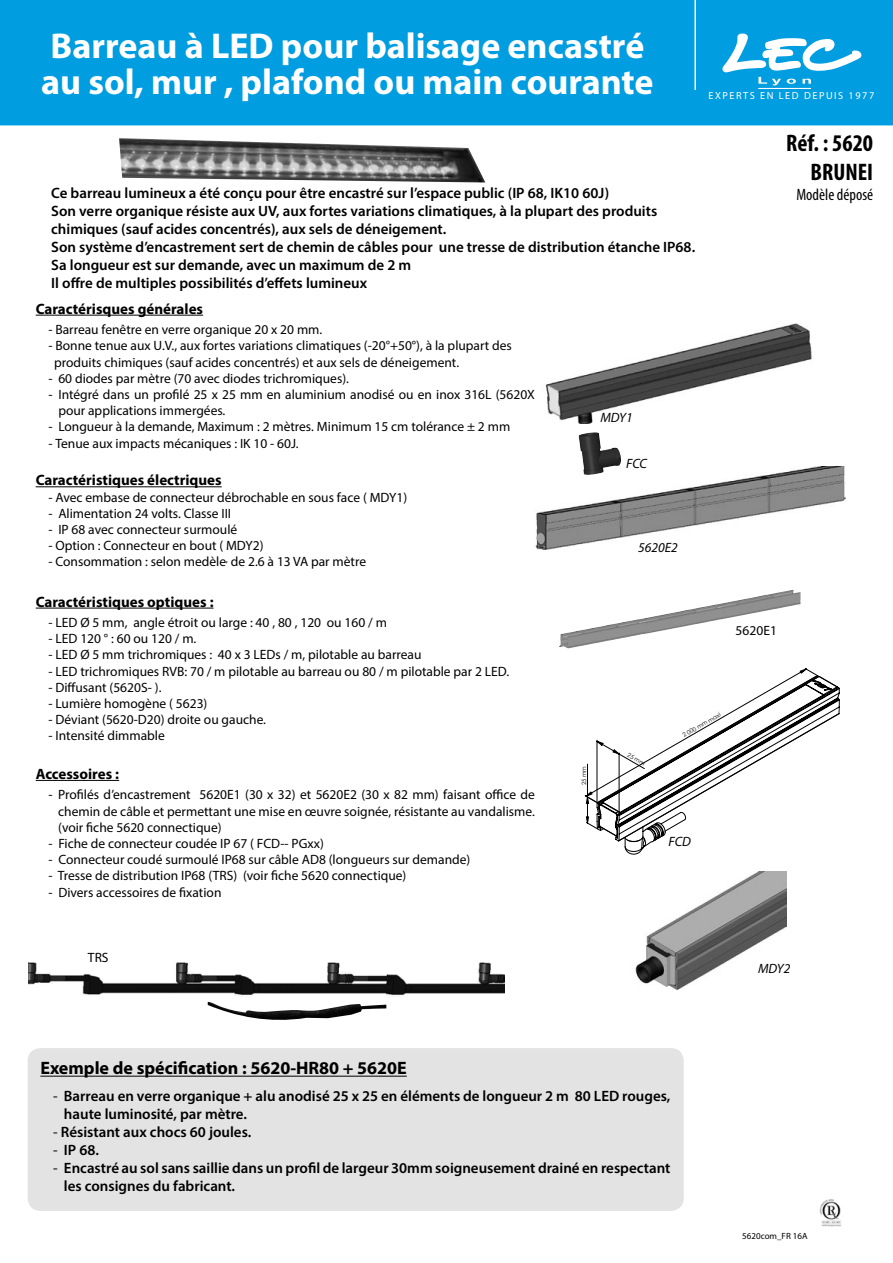
<style>
.page{position:relative;width:893px;height:1263px;background:#fff}
.page>*{position:absolute;margin:0;border:0;box-sizing:border-box;transform-origin:0 0}
.t1{font:700 36px/36px "Myriad Pro";color:#fff}
.t2{font:700 condensed 24px/28.8px "Myriad Pro";color:#000;text-align:right}
.t3{font:700 18px "Myriad Pro";color:#000}
.t4{font:condensed 16.5px "Myriad Pro";color:#000}
.t5{font:600 15px/18px "Myriad Pro";color:#000}
.t6{font:700 15px "Myriad Pro";color:#000}
.t7{font:13.5px/16.2px "Myriad Pro";color:#000}
.t8{font:italic 13.5px "Myriad Pro";color:#000}
.t9{font:10.35px "Eurostile";letter-spacing:.15em;color:#fff}
.t10{font:9px "Myriad Pro";color:#000}
.t11{font:5.85px "Century Gothic";color:#000}
.s1{font-weight:400}
</style>
<div class="page">
<div style="left:1px;top:1px;width:891px;height:124px;background:#009de0"></div>
<div style="left:0;top:0;width:893px;height:125px;border:2px solid #009de0"></div>
<svg style="left:722px;top:34px;width:140px;height:51px"></svg>
<hr style="left:758px;top:88px;width:53px;height:1px;background:#fff">
<hr style="left:694px;top:0;width:2px;height:90px;background:#fff">
<img style="left:819px;top:1199px;width:22px;height:27px">
<img style="left:28px;top:962px;width:476px;height:47px">
<img style="left:119px;top:138px;width:366px;height:44px">
<img style="left:535px;top:466px;width:310px;height:83px">
<img style="left:545px;top:324px;width:267px;height:100px">
<img style="left:635px;top:871px;width:152px;height:119px">
<svg style="left:585px;top:668px;width:255px;height:186px"></svg>
<img style="left:208px;top:1002px;width:178px;height:18px">
<img style="left:578px;top:432px;width:43px;height:43px">
<img style="left:714px;top:590px;width:86px;height:29px">
<img style="left:641px;top:605px;width:82px;height:29px">
<img style="left:559px;top:619px;width:86px;height:29px">
<hr style="left:36px;top:315px;width:167px;height:1px;background:#000">
<hr style="left:36px;top:486px;width:186px;height:1px;background:#000">
<hr style="left:36px;top:608px;width:178px;height:1px;background:#000">
<hr style="left:36px;top:780px;width:83px;height:1px;background:#000">
<div style="left:28px;top:1048px;width:656px;height:163px;background:#e3e3e4;border-radius:13px"></div>
<hr style="left:40px;top:1076px;width:367px;height:1px;background:#000">
<h1 class="t1" style="left:41px;top:27px;width:614px">Barreau à LED pour balisage encastré au sol, mur , plafond ou main courante</h1>
<p class="t9" style="left:708px;top:89px;width:167px">EXPERTS EN LED DEPUIS 1977</p>
<h2 class="t2" style="left:786px;top:128px;width:88px">Réf. : 5620<br>BRUNEI</h2>
<p class="t5" style="left:51px;top:183px;width:645px">Ce barreau lumineux a été conçu pour être encastré sur l’espace public (IP 68, IK10 60J)<br>Son verre organique résiste aux UV, aux fortes variations climatiques, à la plupart des produits chimiques (sauf acides concentrés), aux sels de déneigement.<br>Son système d’encastrement sert de chemin de câbles pour une tresse de distribution étanche IP68.<br>Sa longueur est sur demande, avec un maximum de 2 m<br>Il offre de multiples possibilités d’effets lumineux</p>
<p class="t6" style="left:36px;top:299px;width:169px">Caractérisques générales</p>
<p class="t7" style="left:48px;top:321px;width:275px">- Barreau fenêtre en verre organique 20 x 20 mm.</p>
<p class="t7" style="left:54px;top:337px;width:459px;text-indent:-6px">- Bonne tenue aux U.V., aux fortes variations climatiques (-20°+50°), à la plupart des produits chimiques (sauf acides concentrés) et aux sels de déneigement.</p>
<p class="t7" style="left:48px;top:370px;width:302px">- 60 diodes par mètre (70 avec diodes trichromiques).</p>
<p class="t7" style="left:58px;top:386px;width:478px;text-indent:-10px">- Intégré dans un profilé 25 x 25 mm en aluminium anodisé ou en inox 316L (5620X pour applications immergées.</p>
<p class="t7" style="left:48px;top:418px;width:463px">- Longueur à la demande, Maximum : 2 mètres. Minimum 15 cm tolérance ± 2 mm</p>
<p class="t7" style="left:48px;top:435px;width:252px">- Tenue aux impacts mécaniques : IK 10 - 60J.</p>
<p class="t6" style="left:36px;top:470px;width:187px">Caractéristiques électriques</p>
<p class="t7" style="left:48px;top:489px;width:360px">- Avec embase de connecteur débrochable en sous face ( MDY1)</p>
<p class="t7" style="left:48px;top:505px;width:184px">- Alimentation 24 volts. Classe III</p>
<p class="t7" style="left:48px;top:521px;width:190px">- IP 68 avec connecteur surmoulé</p>
<p class="t7" style="left:48px;top:537px;width:217px">- Option : Connecteur en bout ( MDY2)</p>
<p class="t7" style="left:48px;top:553px;width:319px">- Consommation : selon medèle, de 2.6 à 13 VA par mètre</p>
<p class="t6" style="left:36px;top:592px;width:179px">Caractéristiques optiques :</p>
<p class="t7" style="left:48px;top:614px;width:340px">- LED Ø 5 mm, angle étroit ou large : 40 , 80 , 120 ou 160 / m</p>
<p class="t7" style="left:48px;top:630px;width:149px">- LED 120 ° : 60 ou 120 / m.</p>
<p class="t7" style="left:48px;top:647px;width:375px">- LED Ø 5 mm trichromiques : 40 x 3 LEDs / m, pilotable au barreau</p>
<p class="t7" style="left:48px;top:663px;width:462px">- LED trichromiques RVB: 70 / m pilotable au barreau ou 80 / m pilotable par 2 LED.</p>
<p class="t7" style="left:48px;top:679px;width:114px">- Diffusant (5620S- ).</p>
<p class="t7" style="left:48px;top:695px;width:160px">- Lumière homogène ( 5623)</p>
<p class="t7" style="left:48px;top:711px;width:219px">- Déviant (5620-D20) droite ou gauche.</p>
<p class="t7" style="left:48px;top:728px;width:118px">- Intensité dimmable</p>
<p class="t6" style="left:36px;top:764px;width:85px">Accessoires :</p>
<p class="t7" style="left:58px;top:786px;width:478px;text-align:justify;text-indent:-10px">- Profilés d’encastrement 5620E1 (30 x 32) et 5620E2 (30 x 82 mm) faisant office de chemin de câble et permettant une mise en œuvre soignée, résistante au vandalisme. (voir fiche 5620 connectique)</p>
<p class="t7" style="left:48px;top:835px;width:277px">- Fiche de connecteur coudée IP 67 ( FCD-- PGxx)</p>
<p class="t7" style="left:48px;top:851px;width:423px">- Connecteur coudé surmoulé IP68 sur câble AD8 (longueurs sur demande)</p>
<p class="t7" style="left:48px;top:867px;width:359px">- Tresse de distribution IP68 (TRS) (voir fiche 5620 connectique)</p>
<p class="t7" style="left:48px;top:884px;width:175px">- Divers accessoires de fixation</p>
<p class="t8" style="left:600px;top:409px;width:34px">MDY1</p>
<p class="t8" style="left:626px;top:455px;width:22px">FCC</p>
<p class="t8" style="left:638px;top:539px;width:41px">5620E2</p>
<p class="t11" style="left:681px;top:732px;width:44px;rotate:-30deg">2 000 mm maxi</p>
<p class="t11" style="left:630px;top:751px;width:21px;rotate:30deg">25 mm</p>
<p class="t11" style="left:580px;top:785px;width:21px;rotate:-90deg">25 mm</p>
<p class="t8" style="left:669px;top:833px;width:24px">FCD</p>
<p class="t7" style="left:736px;top:622px;width:43px">5620E1</p>
<p class="t4" style="left:796px;top:185px;width:78px">Modèle déposé</p>
<p class="t7" style="left:88px;top:949px;width:22px">TRS</p>
<p class="t8" style="left:758px;top:960px;width:34px">MDY2</p>
<h3 class="t3" style="left:40px;top:1056px;width:368px">Exemple de spécification : 5620-HR80 + 5620E</h3>
<p class="t5" style="left:64px;top:1086px;width:608px;text-indent:-11px"><span class="s1">-</span> Barreau en verre organique + alu anodisé 25 x 25 en éléments de longueur 2 m 80 LED rouges, haute luminosité, par mètre.</p>
<p class="t5" style="left:53px;top:1122px;width:200px"><span class="s1">-</span> Résistant aux chocs 60 joules.</p>
<p class="t5" style="left:53px;top:1140px;width:47px"><span class="s1">-</span> IP 68.</p>
<p class="t5" style="left:64px;top:1158px;width:608px;text-indent:-11px"><span class="s1">-</span> Encastré au sol sans saillie dans un profil de largeur 30mm soigneusement drainé en respectant les consignes du fabricant.</p>
<p class="t10" style="left:742px;top:1230px;width:67px">5620com_FR 16A</p>
</div>
